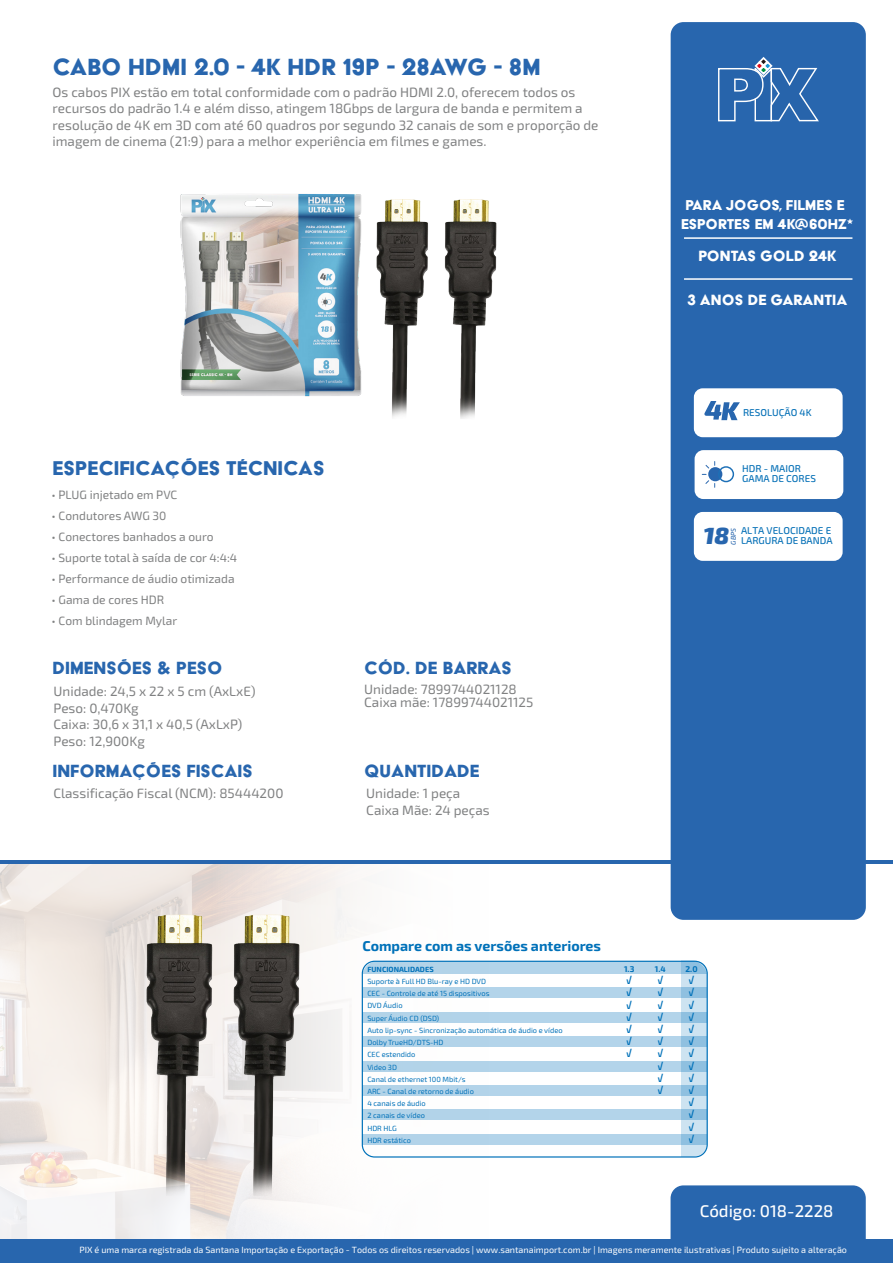
<style>
.page{position:relative;width:893px;height:1263px;background:#fff}
.page>*{position:absolute;margin:0;border:0;box-sizing:border-box;transform-origin:0 0}
.t1{font:27px "Acier BAT Text Solid";letter-spacing:.005em;color:#2866ae}
.t2{font:italic 900 23.4px "Exo 2";color:#2866ae}
.t3{font:22.95px "Acier BAT Text Solid";color:#2866ae}
.t4{font:20.4px "Acier BAT Text Solid";color:#2866ae}
.t5{font:17.1px "Acier BAT Text Solid";color:#fff}
.t6{font:500 16.95px "Exo 2";color:#fff}
.t7{font:16.5px/19.8px "Acier BAT Text Solid";color:#fff}
.t8{font:700 14.25px "Exo 2";color:#0071b9}
.t9{font:13.5px/16.5px "Exo 2";color:#808182}
.t10{font:12px "Exo 2";color:#808182}
.t11{font:500 9.9px/9.9px "Exo 2";color:#0771b7}
.t12{font:700 9.45px/12.1px "Exo 2";color:#0071b9;text-align:justify}
.t13{font:9px "Exo 2";color:#fff}
.t14{font:700 8.25px "Exo 2";color:#0071b9}
.t15{font:7.5px/12.1px "Exo 2";color:#0071b9}
.t16{font:700 7.5px "Exo 2";color:#0071b9}
.t17{font:italic 500 6.75px "Exo 2";color:#2866ae}
</style>
<div class="page">
<img style="left:0;top:861px;width:208px;height:378px">
<svg style="left:208px;top:863px;width:491px;height:376px"></svg>
<div style="left:671px;top:1185px;width:195px;height:54px;background:#2866ae"></div>
<div style="left:671px;top:22px;width:195px;height:898px;background:#2866ae;border-radius:13px"></div>
<hr style="left:684px;top:237px;width:168px;height:2px;background:#fff">
<hr style="left:684px;top:278px;width:168px;height:2px;background:#fff">
<hr style="left:1px;top:860px;width:892px;height:3px;background:#2866ae">
<div style="left:0;top:1239px;width:893px;height:24px;background:#2866ae"></div>
<div style="left:695px;top:450px;width:148px;height:49px;background:#fff;border-radius:9px"></div>
<div style="left:694px;top:512px;width:149px;height:49px;background:#fff;border-radius:9px"></div>
<div style="left:694px;top:388px;width:149px;height:49px;background:#fff;border-radius:9px"></div>
<svg style="left:718px;top:57px;width:101px;height:65px"></svg>
<img style="left:133px;top:904px;width:192px;height:332px">
<img style="left:376px;top:199px;width:121px;height:220px">
<svg style="left:704px;top:401px;width:36px;height:19px"></svg>
<svg style="left:702px;top:461px;width:13px;height:27px"></svg>
<div style="left:708px;top:467px;width:14px;height:14px;background:#2866ae;border-radius:50%"></div>
<div style="left:718px;top:466px;width:16px;height:16px;border:1px solid #1d70b7;border-radius:50%"></div>
<div style="left:362px;top:988px;width:345px;height:10px;background:#b3d4ea"></div>
<div style="left:362px;top:1012px;width:345px;height:10px;background:#b3d4ea"></div>
<div style="left:362px;top:1036px;width:345px;height:10px;background:#b3d4ea"></div>
<div style="left:362px;top:1061px;width:345px;height:10px;background:#b3d4ea"></div>
<div style="left:362px;top:1086px;width:345px;height:10px;background:#b3d4ea"></div>
<div style="left:362px;top:1109px;width:345px;height:11px;background:#b3d4ea"></div>
<div style="left:362px;top:1134px;width:345px;height:10px;background:#b3d4ea"></div>
<div style="left:362px;top:961px;width:345px;height:12px;background:#b3d4ea"></div>
<svg style="left:681px;top:960px;width:27px;height:197px;background:#b1d3e9"></svg>
<div style="left:362px;top:961px;width:346px;height:196px;border:1px solid #0071b9;border-radius:12px"></div>
<img style="left:180px;top:194px;width:182px;height:203px">
<h1 class="t1" style="left:52px;top:53px;width:490px">CABO HDMI 2.0 - 4K HDR 19P - 28AWG - 8M</h1>
<p class="t9" style="left:52px;top:85px;width:547px">Os cabos PIX estão em total conformidade com o padrão HDMI 2.0, oferecem todos os recursos do padrão 1.4 e além disso, atingem 18Gbps de largura de banda e permitem a resolução de 4K em 3D com até 60 quadros por segundo 32 canais de som e proporção de imagem de cinema (21:9) para a melhor experiência em filmes e games.</p>
<h3 class="t3" style="left:52px;top:456px;width:274px">ESPECIFICAÇÕES TÉCNICAS</h3>
<p class="t10" style="left:51px;top:486px;width:127px">• PLUG injetado em PVC</p>
<p class="t10" style="left:51px;top:507px;width:117px">• Condutores AWG 30</p>
<p class="t10" style="left:51px;top:528px;width:164px">• Conectores banhados a ouro</p>
<p class="t10" style="left:51px;top:549px;width:187px">• Suporte total à saída de cor 4:4:4</p>
<p class="t10" style="left:51px;top:570px;width:185px">• Performance de áudio otimizada</p>
<p class="t10" style="left:51px;top:591px;width:114px">• Gama de cores HDR</p>
<p class="t10" style="left:51px;top:612px;width:127px">• Com blindagem Mylar</p>
<h3 class="t4" style="left:52px;top:657px;width:172px">DIMENSÕES &amp; PESO</h3>
<h3 class="t4" style="left:364px;top:657px;width:149px">CÓD. DE BARRAS</h3>
<p class="t9" style="left:364px;top:683px;width:171px;line-height:12.9px">Unidade: 7899744021128<br>Caixa mãe: 17899744021125</p>
<p class="t9" style="left:54px;top:684px;width:204px">Unidade: 24,5 x 22 x 5 cm (AxLxE)<br>Peso: 0,470Kg<br>Caixa: 30,6 x 31,1 x 40,5 (AxLxP)<br>Peso: 12,900Kg</p>
<p class="t9" style="left:54px;top:786px;width:231px">Classificação Fiscal (NCM): 85444200</p>
<p class="t9" style="left:366px;top:786px;width:125px">Unidade: 1 peça<br>Caixa Mãe: 24 peças</p>
<h3 class="t4" style="left:52px;top:760px;width:202px">INFORMAÇÕES FISCAIS</h3>
<h3 class="t4" style="left:364px;top:760px;width:117px">QUANTIDADE</h3>
<p class="t7" style="left:681px;top:195px;width:174px">PARA JOGOS, FILMES E<br>ESPORTES EM 4K@60HZ*</p>
<p class="t5" style="left:698px;top:247px;width:140px">PONTAS GOLD 24K</p>
<p class="t5" style="left:687px;top:291px;width:162px">3 ANOS DE GARANTIA</p>
<p class="t11" style="left:743px;top:407px;width:70px">RESOLUÇÃO 4K</p>
<p class="t11" style="left:742px;top:463px;width:75px">HDR - MAIOR<br>GAMA DE CORES</p>
<p class="t11" style="left:741px;top:526px;width:93px">ALTA VELOCIDADE E<br>LARGURA DE BANDA</p>
<h2 class="t2" style="left:703px;top:521px;width:27px">18</h2>
<p class="t17" style="left:729px;top:544px;width:18px;rotate:-90deg">GBPS</p>
<p class="t8" style="left:362px;top:938px;width:240px">Compare com as versões anteriores</p>
<p class="t16" style="left:367px;top:965px;width:68px">FUNCIONALIDADES</p>
<p class="t15" style="left:367px;top:975px;width:197px">Suporte à Full HD Blu-ray e HD DVD<br>CEC - Controle de até 15 dispositivos<br>DVD Áudio<br>Super Áudio CD (DSD)<br>Auto lip-sync - Sincronização automática de áudio e vídeo<br>Dolby TrueHD/DTS-HD<br>CEC estendido<br>Video 3D<br>Canal de ethernet 100 Mbit/s<br>ARC - Canal de retorno de áudio<br>4 canais de áudio<br>2 canais de vídeo<br>HDR HLG<br>HDR estático</p>
<p class="t14" style="left:624px;top:964px;width:12px">1.3</p>
<p class="t12" style="left:626px;top:975px;width:7px">√ √ √ √ √ √ √</p>
<p class="t14" style="left:655px;top:964px;width:12px">1.4</p>
<p class="t12" style="left:658px;top:975px;width:7px">√ √ √ √ √ √ √ √ √ √</p>
<p class="t14" style="left:685px;top:964px;width:14px">2.0</p>
<p class="t12" style="left:689px;top:975px;width:7px">√ √ √ √ √ √ √ √ √ √ √ √ √ √</p>
<p class="t6" style="left:700px;top:1201px;width:135px">Código: 018-2228</p>
<p class="t13" style="left:79px;top:1245px;width:769px">PIX é uma marca registrada da Santana Importação e Exportação - Todos os direitos reservados | www.santanaimport.com.br | Imagens meramente ilustrativas | Produto sujeito a alteração</p>
</div>
